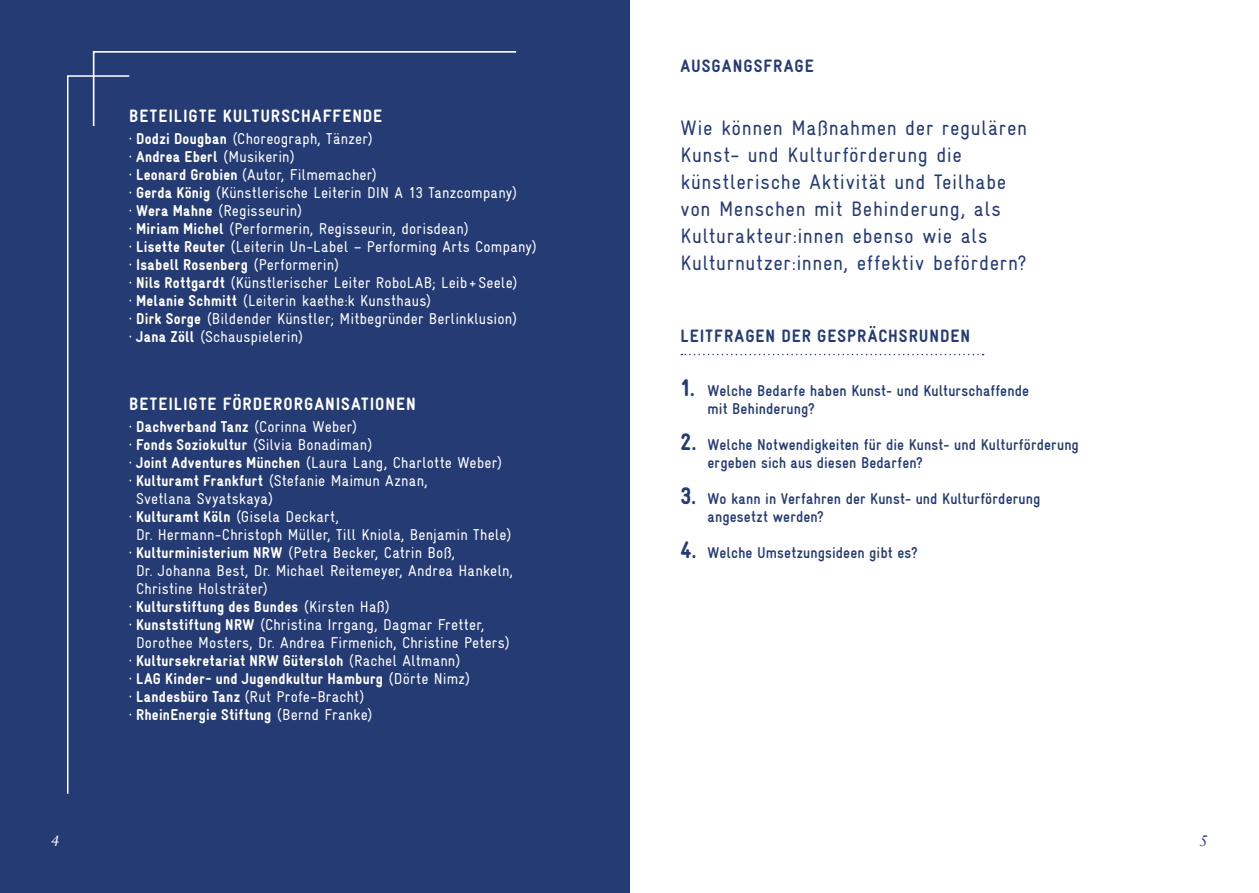
<style>
.page{position:relative;width:1259px;height:893px;background:#fff}
.page>*{position:absolute;margin:0;border:0;box-sizing:border-box;transform-origin:0 0}
.t1{font:21px/27px "Gravur Condensed";letter-spacing:.03em;color:#253b73}
.t2{font:900 18px "Gravur Condensed";letter-spacing:.055em;color:#fff}
.t3{font:900 18px "Gravur Condensed";letter-spacing:.055em;color:#253b73}
.t4{font:15.75px/18px "Gravur Condensed";letter-spacing:.01em;color:#fff}
.t5{font:700 15.75px/18px "Gravur Condensed";letter-spacing:.01em;color:#253b73}
.t6{font:900 15.75px "Gravur Condensed";letter-spacing:.02em;color:#fff}
.t7{font:italic 15px "Sabon LT";color:#fff}
.t8{font:italic 15px "Sabon LT";color:#253b73}
.s1{font-weight:900}
.s2{font-weight:400}
.s3{font-weight:900;font-size:24px}
</style>
<div class="page">
<div style="left:0;top:0;width:629px;height:893px;background:#253b73"></div>
<svg style="left:67px;top:75px;width:25px;height:719px"></svg>
<svg style="left:92px;top:51px;width:425px;height:75px"></svg>
<svg style="left:681px;top:354px;width:302px;height:1px"></svg>
<p class="t2" style="left:129px;top:105px;width:254px">BETEILIGTE KULTURSCHAFFENDE</p>
<p class="t4" style="left:129px;top:130px;width:409px"><span class="s1">· Dodzi Dougban</span> (Choreograph, Tänzer)<br><span class="s1">· Andrea Eberl</span> (Musikerin)<br><span class="s1">· Leonard Grobien</span> (Autor, Filmemacher)<br><span class="s1">· Gerda König</span> (Künstlerische Leiterin DIN A 13 Tanzcompany)<br><span class="s1">· Wera Mahne</span> (Regisseurin)<br><span class="s1">· Miriam Michel</span> (Performerin, Regisseurin, dorisdean)<br><span class="s1">· Lisette Reuter</span> (Leiterin Un-Label – Performing Arts Company) <span class="s1">· Isabell Rosenberg</span> (Performerin)<br><span class="s1">· Nils Rottgardt</span> (Künstlerischer Leiter RoboLAB; Leib + Seele)<br><span class="s1">· Melanie Schmitt</span> (Leiterin kaethe:k Kunsthaus)<br><span class="s1">· Dirk Sorge</span> (Bildender Künstler; Mitbegründer Berlinklusion)<br><span class="s1">· Jana Zöll</span> (Schauspielerin)</p>
<p class="t2" style="left:129px;top:393px;width:288px">BETEILIGTE FÖRDERORGANISATIONEN</p>
<p class="t6" style="left:129px;top:418px;width:229px">· Dachverband Tanz <span class="s2">(Corinna Weber)</span></p>
<p class="t6" style="left:129px;top:436px;width:245px">· Fonds Soziokultur <span class="s2">(Silvia Bonadiman)</span></p>
<p class="t4" style="left:129px;top:454px;width:374px"><span class="s1">· Joint Adventures München</span> (Laura Lang, Charlotte Weber)</p>
<p class="t4" style="left:129px;top:472px;width:300px"><span class="s1">· Kulturamt Frankfurt</span> (Stefanie Maimun Aznan,</p>
<p class="t4" style="left:136px;top:490px;width:139px">Svetlana Svyatskaya)</p>
<p class="t4" style="left:129px;top:508px;width:211px"><span class="s1">· Kulturamt Köln</span> (Gisela Deckart,</p>
<p class="t4" style="left:136px;top:526px;width:377px">Dr. Hermann-Christoph Müller, Till Kniola, Benjamin Thele)</p>
<p class="t4" style="left:129px;top:544px;width:327px"><span class="s1">· Kulturministerium NRW</span> (Petra Becker, Catrin Boß,</p>
<p class="t4" style="left:136px;top:562px;width:378px">Dr. Johanna Best, Dr. Michael Reitemeyer, Andrea Hankeln,</p>
<p class="t4" style="left:136px;top:580px;width:133px">Christine Holsträter)</p>
<p class="t6" style="left:129px;top:598px;width:262px">· Kulturstiftung des Bundes <span class="s2">(Kirsten Haß)</span></p>
<p class="t4" style="left:129px;top:616px;width:356px"><span class="s1">· Kunststiftung NRW</span> (Christina Irrgang, Dagmar Fretter,</p>
<p class="t4" style="left:136px;top:634px;width:375px">Dorothee Mosters, Dr. Andrea Firmenich, Christine Peters)</p>
<p class="t6" style="left:129px;top:652px;width:333px">· Kultursekretariat NRW Gütersloh <span class="s2">(Rachel Altmann)</span></p>
<p class="t6" style="left:129px;top:670px;width:343px">· LAG Kinder- und Jugendkultur Hamburg <span class="s2">(Dörte Nimz)</span></p>
<p class="t4" style="left:129px;top:688px;width:237px"><span class="s1">· Landesbüro Tanz</span> (Rut Profe-Bracht)</p>
<p class="t6" style="left:129px;top:706px;width:245px">· RheinEnergie Stiftung <span class="s2">(Bernd Franke)</span></p>
<p class="t3" style="left:680px;top:56px;width:135px">AUSGANGSFRAGE</p>
<h1 class="t1" style="left:680px;top:114px;width:348px">Wie können Maßnahmen der regulären Kunst- und Kulturförderung die künstlerische Aktivität und Teilhabe von Menschen mit Behinderung, als Kulturakteur:innen ebenso wie als Kulturnutzer:innen, effektiv befördern?</h1>
<p class="t3" style="left:680px;top:326px;width:291px">LEITFRAGEN DER GESPRÄCHSRUNDEN</p>
<p class="t5" style="left:707px;top:382px;width:323px;text-indent:-27px"><span class="s3">1.</span> Welche Bedarfe haben Kunst- und Kulturschaffende mit Behinderung?</p>
<p class="t5" style="left:707px;top:436px;width:373px;text-indent:-27px"><span class="s3">2.</span> Welche Notwendigkeiten für die Kunst- und Kulturförderung ergeben sich aus diesen Bedarfen?</p>
<p class="t5" style="left:707px;top:490px;width:334px;text-indent:-27px"><span class="s3">3.</span> Wo kann in Verfahren der Kunst- und Kulturförderung angesetzt werden?</p>
<p class="t5" style="left:680px;top:544px;width:239px"><span class="s3">4.</span> Welche Umsetzungsideen gibt es?</p>
<p class="t7" style="left:51px;top:832px;width:10px">4</p>
<p class="t8" style="left:1199px;top:832px;width:10px">5</p>
</div>
